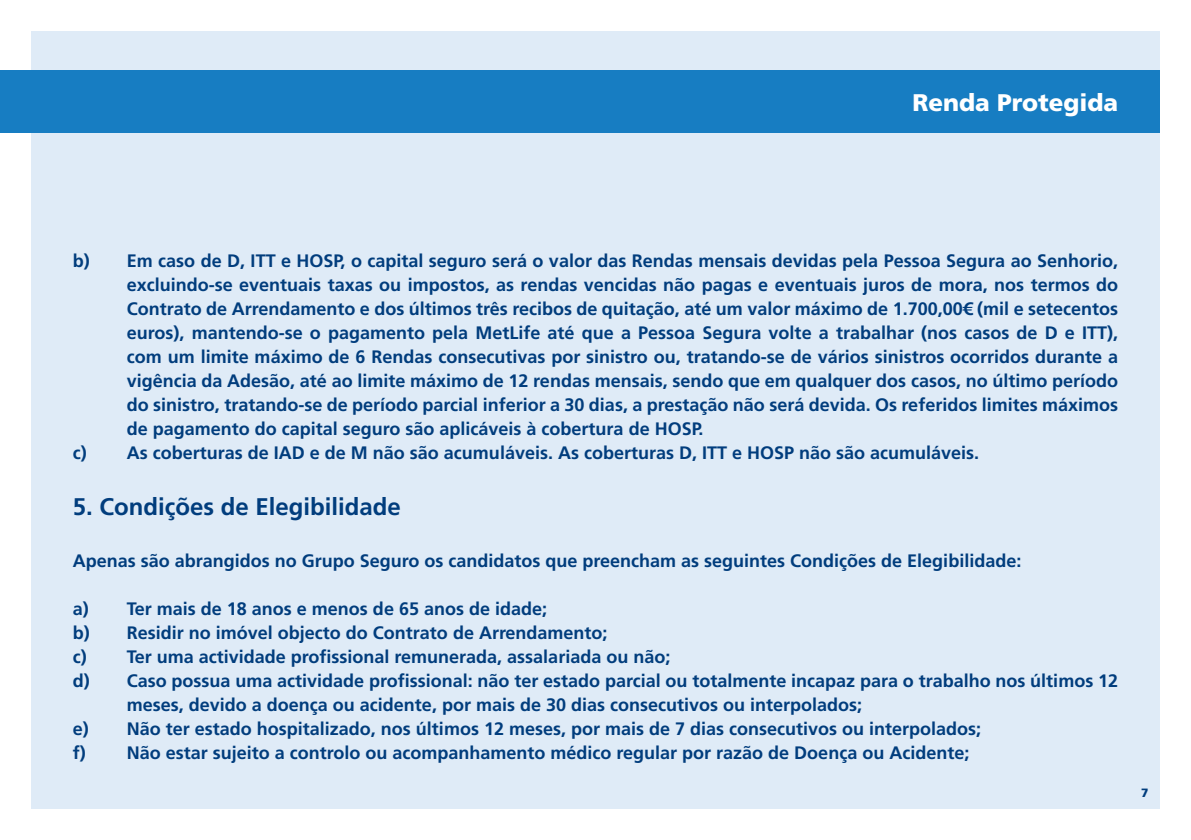
<style>
.page{position:relative;width:1191px;height:840px;background:#fff}
.page>*{position:absolute;margin:0;border:0;box-sizing:border-box;transform-origin:0 0}
.MetLifeTitulo1{font:700 24px "Frutiger PP Std";color:#013d7d}
.t1{font:900 24px "Frutiger PP Std";color:#fff}
.MetLifeTexto{font:700 18px/24px "Frutiger PP Std";color:#013d7d;text-align:justify}
.t2{font:900 12px "Frutiger PP Std";color:#013d7d}
</style>
<div class="page">
<div style="left:31px;top:31px;width:1128px;height:777px;background:#dfebf7"></div>
<div style="left:0;top:70px;width:1159px;height:62px;background:#177dc2"></div>
<p class="t1" style="left:912px;top:88px;width:207px">Renda Protegida</p>
<p class="MetLifeTexto" style="left:127px;top:248px;width:993px;text-indent:-54px">b) Em caso de D, ITT e HOSP, o capital seguro será o valor das Rendas mensais devidas pela Pessoa Segura ao Senhorio, excluindo-se eventuais taxas ou impostos, as rendas vencidas não pagas e eventuais juros de mora, nos termos do Contrato de Arrendamento e dos últimos três recibos de quitação, até um valor máximo de 1.700,00€ (mil e setecentos euros), mantendo-se o pagamento pela MetLife até que a Pessoa Segura volte a trabalhar (nos casos de D e ITT), com um limite máximo de 6 Rendas consecutivas por sinistro ou, tratando-se de vários sinistros ocorridos durante a vigência da Adesão, até ao limite máximo de 12 rendas mensais, sendo que em qualquer dos casos, no último período do sinistro, tratando-se de período parcial inferior a 30 dias, a prestação não será devida. Os referidos limites máximos de pagamento do capital seguro são aplicáveis à cobertura de HOSP.</p>
<p class="MetLifeTexto" style="left:73px;top:440px;width:908px">c) As coberturas de IAD e de M não são acumuláveis. As coberturas D, ITT e HOSP não são acumuláveis.</p>
<p class="MetLifeTitulo1" style="left:73px;top:492px;width:330px">5. Condições de Elegibilidade</p>
<p class="MetLifeTexto" style="left:73px;top:548px;width:950px">Apenas são abrangidos no Grupo Seguro os candidatos que preencham as seguintes Condições de Elegibilidade:</p>
<p class="MetLifeTexto" style="left:73px;top:596px;width:476px">a) Ter mais de 18 anos e menos de 65 anos de idade;</p>
<p class="MetLifeTexto" style="left:73px;top:620px;width:536px">b) Residir no imóvel objecto do Contrato de Arrendamento;</p>
<p class="MetLifeTexto" style="left:73px;top:644px;width:599px">c) Ter uma actividade profissional remunerada, assalariada ou não;</p>
<p class="MetLifeTexto" style="left:127px;top:668px;width:992px;text-indent:-54px">d) Caso possua uma actividade profissional: não ter estado parcial ou totalmente incapaz para o trabalho nos últimos 12 meses, devido a doença ou acidente, por mais de 30 dias consecutivos ou interpolados;</p>
<p class="MetLifeTexto" style="left:73px;top:716px;width:910px">e) Não ter estado hospitalizado, nos últimos 12 meses, por mais de 7 dias consecutivos ou interpolados;</p>
<p class="MetLifeTexto" style="left:73px;top:740px;width:898px">f) Não estar sujeito a controlo ou acompanhamento médico regular por razão de Doença ou Acidente;</p>
<p class="t2" style="left:1141px;top:784px;width:9px">7</p>
</div>
